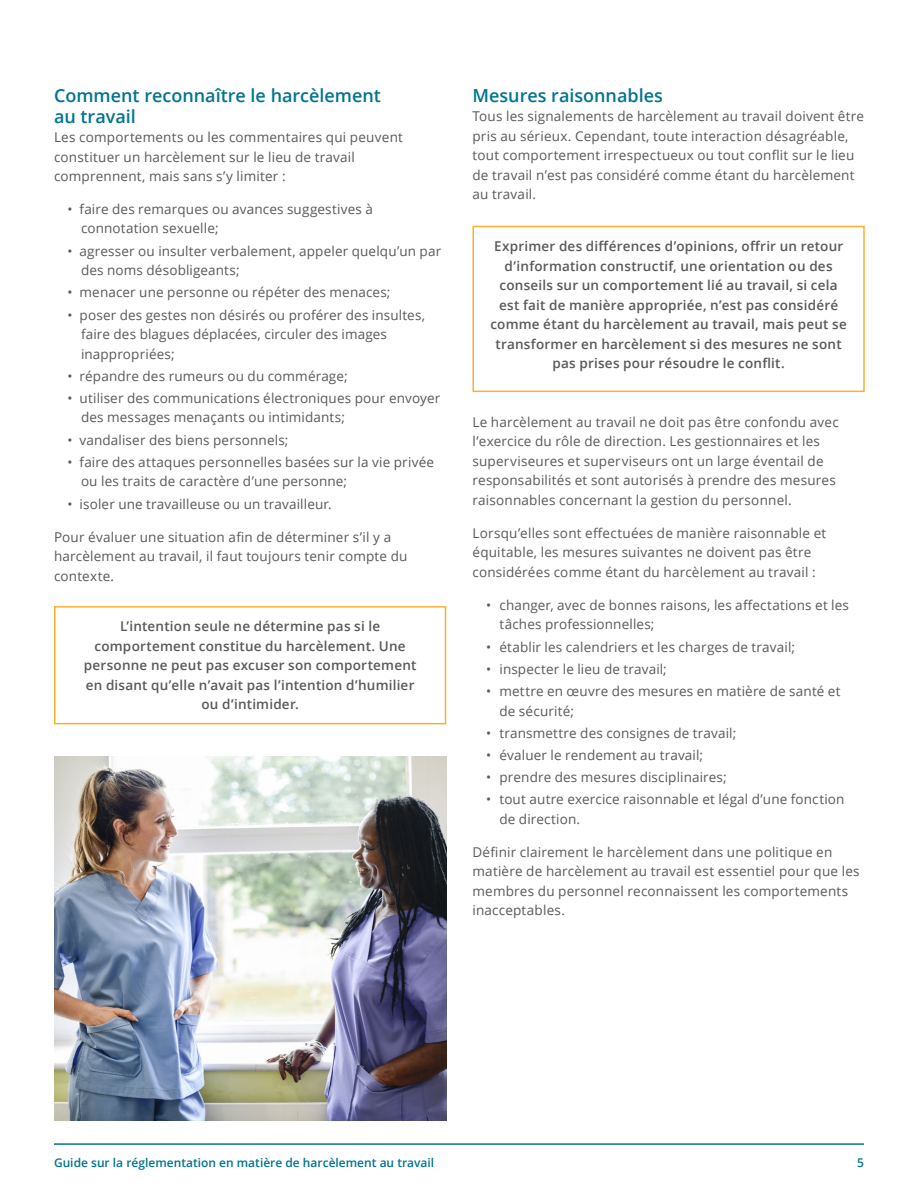
<style>
.page{position:relative;width:918px;height:1188px;background:#fff}
.page>*{position:absolute;margin:0;border:0;box-sizing:border-box;transform-origin:0 0}
.t1{font:600 18px/21px "Open Sans";color:#007490}
.t2{font:13.5px/19.5px "Open Sans";letter-spacing:.015em;color:#58595b}
.t3{font:600 13.5px/19.5px "Open Sans";letter-spacing:.015em;color:#58595b;text-align:center}
.t4{font:600 12px "Open Sans";color:#007490}
</style>
<div class="page">
<hr style="left:54px;top:1143px;width:810px;height:2px;background:#007490">
<div style="left:54px;top:606px;width:392px;height:118px;border:2px solid #fbaf34"></div>
<div style="left:472px;top:226px;width:393px;height:166px;border:2px solid #fbaf34"></div>
<img style="left:54px;top:756px;width:392px;height:364px">
<h1 class="t1" style="left:54px;top:84px;width:329px">Comment reconnaître le harcèlement au travail</h1>
<p class="t2" style="left:54px;top:127px;width:350px">Les comportements ou les commentaires qui peuvent constituer un harcèlement sur le lieu de travail comprennent, mais sans s’y limiter :</p>
<p class="t2" style="left:81px;top:199px;width:294px;text-indent:-14px">• faire des remarques ou avances suggestives à connotation sexuelle;</p>
<p class="t2" style="left:81px;top:241px;width:362px;text-indent:-14px">• agresser ou insulter verbalement, appeler quelqu’un par des noms désobligeants;</p>
<p class="t2" style="left:68px;top:282px;width:325px">• menacer une personne ou répéter des menaces;</p>
<p class="t2" style="left:81px;top:305px;width:346px;text-indent:-14px">• poser des gestes non désirés ou proférer des insultes, faire des blagues déplacées, circuler des images inappropriées;</p>
<p class="t2" style="left:68px;top:366px;width:282px">• répandre des rumeurs ou du commérage;</p>
<p class="t2" style="left:81px;top:388px;width:361px;text-indent:-14px">• utiliser des communications électroniques pour envoyer des messages menaçants ou intimidants;</p>
<p class="t2" style="left:68px;top:430px;width:223px">• vandaliser des biens personnels;</p>
<p class="t2" style="left:81px;top:452px;width:355px;text-indent:-14px">• faire des attaques personnelles basées sur la vie privée ou les traits de caractère d’une personne;</p>
<p class="t2" style="left:68px;top:494px;width:266px">• isoler une travailleuse ou un travailleur.</p>
<p class="t2" style="left:54px;top:527px;width:355px">Pour évaluer une situation afin de déterminer s’il y a harcèlement au travail, il faut toujours tenir compte du contexte.</p>
<p class="t3" style="left:84px;top:616px;width:334px">L’intention seule ne détermine pas si le comportement constitue du harcèlement. Une personne ne peut pas excuser son comportement en disant qu’elle n’avait pas l’intention d’humilier ou d’intimider.</p>
<h1 class="t1" style="left:472px;top:84px;width:192px">Mesures raisonnables</h1>
<p class="t2" style="left:472px;top:106px;width:393px">Tous les signalements de harcèlement au travail doivent être pris au sérieux. Cependant, toute interaction désagréable, tout comportement irrespectueux ou tout conflit sur le lieu de travail n’est pas considéré comme étant du harcèlement au travail.</p>
<p class="t3" style="left:490px;top:236px;width:358px">Exprimer des différences d’opinions, offrir un retour d’information constructif, une orientation ou des conseils sur un comportement lié au travail, si cela est fait de manière appropriée, n’est pas considéré comme étant du harcèlement au travail, mais peut se transformer en harcèlement si des mesures ne sont pas prises pour résoudre le conflit.</p>
<p class="t2" style="left:472px;top:412px;width:368px">Le harcèlement au travail ne doit pas être confondu avec l’exercice du rôle de direction. Les gestionnaires et les superviseures et superviseurs ont un large éventail de responsabilités et sont autorisés à prendre des mesures raisonnables concernant la gestion du personnel.</p>
<p class="t2" style="left:472px;top:523px;width:355px">Lorsqu’elles sont effectuées de manière raisonnable et équitable, les mesures suivantes ne doivent pas être considérées comme étant du harcèlement au travail :</p>
<p class="t2" style="left:500px;top:595px;width:351px;text-indent:-14px">• changer, avec de bonnes raisons, les affectations et les tâches professionnelles;</p>
<p class="t2" style="left:486px;top:637px;width:311px">• établir les calendriers et les charges de travail;</p>
<p class="t2" style="left:486px;top:659px;width:182px">• inspecter le lieu de travail;</p>
<p class="t2" style="left:500px;top:681px;width:343px;text-indent:-14px">• mettre en œuvre des mesures en matière de santé et de sécurité;</p>
<p class="t2" style="left:486px;top:723px;width:252px">• transmettre des consignes de travail;</p>
<p class="t2" style="left:486px;top:745px;width:219px">• évaluer le rendement au travail;</p>
<p class="t2" style="left:486px;top:767px;width:242px">• prendre des mesures disciplinaires;</p>
<p class="t2" style="left:500px;top:789px;width:346px;text-indent:-14px">• tout autre exercice raisonnable et légal d’une fonction de direction.</p>
<p class="t2" style="left:472px;top:842px;width:389px">Définir clairement le harcèlement dans une politique en matière de harcèlement au travail est essentiel pour que les membres du personnel reconnaissent les comportements inacceptables.</p>
<p class="t4" style="left:54px;top:1154px;width:382px">Guide sur la réglementation en matière de harcèlement au travail</p>
<p class="t4" style="left:857px;top:1154px;width:8px">5</p>
</div>
